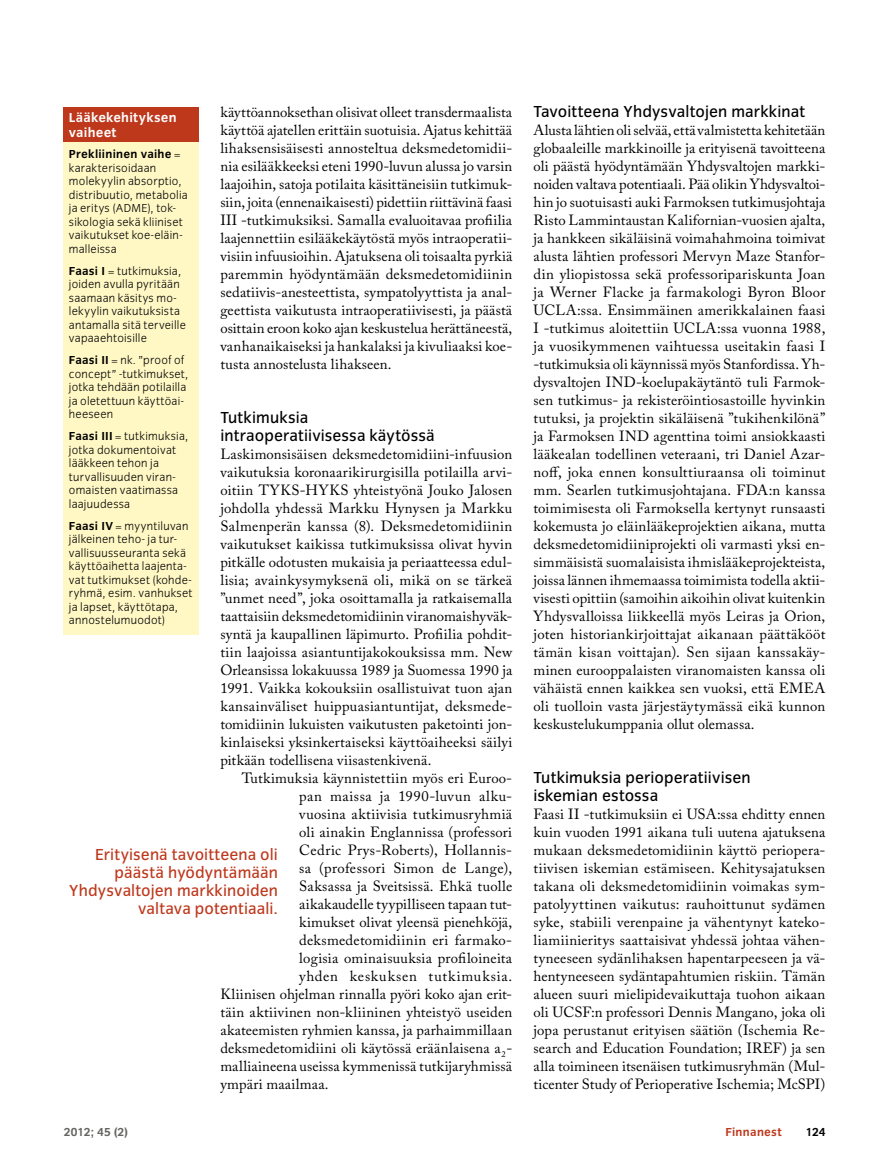
<style>
.page{position:relative;width:885px;height:1174px;background:#fff}
.page>*{position:absolute;margin:0;border:0;box-sizing:border-box;transform-origin:0 0}
.t1{font:16.5px/18px "Congress Sans";letter-spacing:.005em;color:#000}
.t2{font:16.5px/18px "Congress Sans";letter-spacing:.005em;color:#be381c;text-align:right}
.t3{font:14.7px/18px "Adobe Caslon Pro";letter-spacing:.015em;color:#000;text-align:justify}
.t4{font:14.7px "Adobe Caslon Pro";letter-spacing:.035em;color:#000}
.t5{font:14.7px "Adobe Caslon Pro";letter-spacing:.055em;color:#000}
.t6{font:700 13.5px/15px "Congress Sans";color:#fff}
.t7{font:300 12px/13.5px "Congress Sans";letter-spacing:.02em;color:#000}
.t8{font:700 12px "Congress Sans";letter-spacing:.01em;color:#646463}
.t9{font:700 12px "Congress Sans";color:#be381c}
.t10{font:700 12px "Congress Sans";color:#000}
.s1{font-weight:700}
</style>
<div class="page">
<div style="left:64px;top:140px;width:135px;height:494px;background:#fff8c5"></div>
<div style="left:64px;top:107px;width:135px;height:35px;background:#be381c"></div>
<p class="t3" style="left:220px;top:103px;width:293px">käyttöannoksethan olisivat olleet transdermaalista käyttöä ajatellen erittäin suotuisia. Ajatus kehittää lihaksensisäisesti annosteltua deksmedetomidii&shy;nia esilääkkeeksi eteni 1990-luvun alussa jo varsin laajoihin, satoja potilaita käsittäneisiin tutkimuk&shy;siin, joita (ennenaikaisesti) pidettiin riittävinä faasi III -tutkimuksiksi. Samalla evaluoitavaa profiilia laajennettiin esilääkekäytöstä myös intraoperatii&shy;visiin infuusioihin. Ajatuksena oli toisaalta pyrkiä paremmin hyödyntämään deksmedetomidiinin sedatiivis-anesteettista, sympatolyyttista ja anal&shy;geettista vaikutusta intraoperatiivisesti, ja päästä osittain eroon koko ajan keskustelua herättäneestä, vanhanaikaiseksi ja hankalaksi ja kivuliaaksi koe&shy;tusta annostelusta lihakseen.</p>
<p class="t6" style="left:69px;top:110px;width:109px">Lääkekehityksen vaiheet</p>
<p class="t7" style="left:69px;top:147px;width:120px"><span class="s1">Prekliininen vaihe</span> = karakterisoidaan molekyylin absorptio, distribuutio, metabolia ja eritys (ADME), tok&shy;sikologia sekä kliiniset vaikutukset koe-eläin&shy;malleissa</p>
<p class="t7" style="left:69px;top:264px;width:118px"><span class="s1">Faasi I</span> = tutkimuksia, joiden avulla pyritään saamaan käsitys mo&shy;lekyylin vaikutuksista antamalla sitä terveille vapaaehtoisille</p>
<p class="t7" style="left:69px;top:353px;width:121px"><span class="s1">Faasi II</span> = nk. ”proof of concept” -tutkimukset, jotka tehdään potilailla ja oletettuun käyttöai&shy;heeseen</p>
<p class="t7" style="left:69px;top:429px;width:121px"><span class="s1">Faasi III</span> = tutkimuksia, jotka dokumentoivat lääkkeen tehon ja turvallisuuden viran&shy;omaisten vaatimassa laajuudessa</p>
<p class="t7" style="left:69px;top:519px;width:125px"><span class="s1">Faasi IV</span> = myyntiluvan jälkeinen teho- ja tur&shy;vallisuusseuranta sekä käyttöaihetta laajenta&shy;vat tutkimukset (kohde&shy;ryhmä, esim. vanhukset ja lapset, käyttötapa, annostelumuodot)</p>
<p class="t1" style="left:220px;top:408px;width:216px">Tutkimuksia intraoperatiivisessa käytössä</p>
<p class="t3" style="left:220px;top:445px;width:293px">Laskimonsisäisen deksmedetomidiini-infuusion vaikutuksia koronaarikirurgisilla potilailla arvi&shy;oitiin TYKS-HYKS yhteistyönä Jouko Jalosen johdolla yhdessä Markku Hynysen ja Markku Salmenperän kanssa (8). Deksmedetomidiinin vaikutukset kaikissa tutkimuksissa olivat hyvin pitkälle odotusten mukaisia ja periaatteessa edul&shy;lisia; avainkysymyksenä oli, mikä on se tärkeä ”unmet need”, joka osoittamalla ja ratkaisemalla taattaisiin deksmedetomidiinin viranomaishyväk&shy;syntä ja kaupallinen läpimurto. Profiilia pohdit&shy;tiin laajoissa asiantuntijakokouksissa mm. New Orleansissa lokakuussa 1989 ja Suomessa 1990 ja 1991. Vaikka kokouksiin osallistuivat tuon ajan kansainväliset huippuasiantuntijat, deksmede&shy;tomidiinin lukuisten vaikutusten paketointi jon&shy;kinlaiseksi yksinkertaiseksi käyttöaiheeksi säilyi pitkään todellisena viisastenkivenä.</p>
<p class="t3" style="left:242px;top:769px;width:272px">Tutkimuksia käynnistettiin myös eri Euroo-</p>
<p class="t4" style="left:299px;top:787px;width:214px">pan maissa ja 1990-luvun alku-</p>
<p class="t3" style="left:299px;top:805px;width:214px">vuosina aktiivisia tutkimusryhmiä</p>
<p class="t3" style="left:299px;top:823px;width:214px">oli ainakin Englannissa (professori</p>
<p class="t3" style="left:299px;top:841px;width:214px">Cedric Prys-Roberts), Hollannis-</p>
<p class="t3" style="left:299px;top:859px;width:214px">sa (professori Simon de Lange),</p>
<p class="t3" style="left:299px;top:877px;width:214px">Saksassa ja Sveitsissä. Ehkä tuolle</p>
<p class="t3" style="left:299px;top:895px;width:214px">aikakaudelle tyypilliseen tapaan tut-</p>
<p class="t3" style="left:299px;top:913px;width:214px">kimukset olivat yleensä pienehköjä,</p>
<p class="t3" style="left:299px;top:931px;width:214px">deksmedetomidiinin eri farmako-</p>
<p class="t3" style="left:299px;top:949px;width:214px">logisia ominaisuuksia profiloineita</p>
<p class="t5" style="left:299px;top:967px;width:214px">yhden keskuksen tutkimuksia.</p>
<p class="t3" style="left:220px;top:984px;width:293px">Kliinisen ohjelman rinnalla pyöri koko ajan erit-</p>
<p class="t3" style="left:220px;top:1002px;width:293px">täin aktiivinen non-kliininen yhteistyö useiden</p>
<p class="t3" style="left:220px;top:1020px;width:293px">akateemisten ryhmien kanssa, ja parhaimmillaan</p>
<p class="t3" style="left:220px;top:1038px;width:293px">deksmedetomidiini oli käytössä eräänlaisena a<sub>2</sub>-</p>
<p class="t3" style="left:220px;top:1057px;width:293px">malliaineena useissa kymmenissä tutkijaryhmissä</p>
<p class="t3" style="left:220px;top:1075px;width:110px">ympäri maailmaa.</p>
<p class="t2" style="left:69px;top:845px;width:210px">Erityisenä tavoitteena oli päästä hyödyntämään<br>Yhdysvaltojen markkinoiden valtava potentiaali.</p>
<p class="t1" style="left:533px;top:102px;width:273px">Tavoitteena Yhdysvaltojen markkinat</p>
<p class="t3" style="left:533px;top:121px;width:293px">Alusta lähtien oli selvää, että valmistetta kehitetään globaaleille markkinoille ja erityisenä tavoitteena oli päästä hyödyntämään Yhdysvaltojen markki&shy;noiden valtava potentiaali. Pää olikin Yhdysvaltoi&shy;hin jo suotuisasti auki Farmoksen tutkimusjohtaja Risto Lammintaustan Kalifornian-vuosien ajalta, ja hankkeen sikäläisinä voimahahmoina toimivat alusta lähtien professori Mervyn Maze Stanfor&shy;din yliopistossa sekä professoripariskunta Joan ja Werner Flacke ja farmakologi Byron Bloor UCLA:ssa. Ensimmäinen amerikkalainen faasi I -tutkimus aloitettiin UCLA:ssa vuonna 1988, ja vuosikymmenen vaihtuessa useitakin faasi I -tutkimuksia oli käynnissä myös Stanfordissa. Yh&shy;dysvaltojen IND-koelupakäytäntö tuli Farmok&shy;sen tutkimus- ja rekisteröintiosastoille hyvinkin tutuksi, ja projektin sikäläisenä ”tukihenkilönä” ja Farmoksen IND agenttina toimi ansiokkaasti lääkealan todellinen veteraani, tri Daniel Azar&shy;noff, joka ennen konsulttiuraansa oli toiminut mm. Searlen tutkimusjohtajana. FDA:n kanssa toimimisesta oli Farmoksella kertynyt runsaasti kokemusta jo eläinlääkeprojektien aikana, mutta deksmedetomidiiniprojekti oli varmasti yksi en&shy;simmäisistä suomalaisista ihmislääkeprojekteista, joissa lännen ihmemaassa toimimista todella aktii&shy;visesti opittiin (samoihin aikoihin olivat kuitenkin Yhdysvalloissa liikkeellä myös Leiras ja Orion, joten historiankirjoittajat aikanaan päättäkööt tämän kisan voittajan). Sen sijaan kanssakäy&shy;minen eurooppalaisten viranomaisten kanssa oli vähäistä ennen kaikkea sen vuoksi, että EMEA oli tuolloin vasta järjestäytymässä eikä kunnon keskustelukumppania ollut olemassa.</p>
<p class="t1" style="left:533px;top:768px;width:218px">Tutkimuksia perioperatiivisen iskemian estossa</p>
<p class="t3" style="left:533px;top:805px;width:293px">Faasi II -tutkimuksiin ei USA:ssa ehditty ennen kuin vuoden 1991 aikana tuli uutena ajatuksena mukaan deksmedetomidiinin käyttö periopera&shy;tiivisen iskemian estämiseen. Kehitysajatuksen takana oli deksmedetomidiinin voimakas sym&shy;patolyyttinen vaikutus: rauhoittunut sydämen syke, stabiili verenpaine ja vähentynyt kateko&shy;liamiinieritys saattaisivat yhdessä johtaa vähen&shy;tyneeseen sydänlihaksen hapentarpeeseen ja vä&shy;hentyneeseen sydäntapahtumien riskiin. Tämän alueen suuri mielipidevaikuttaja tuohon aikaan oli UCSF:n professori Dennis Mangano, joka oli jopa perustanut erityisen säätiön (Ischemia Re&shy;search and Education Foundation; IREF) ja sen alla toimineen itsenäisen tutkimusryhmän (Mul&shy;ticenter Study of Perioperative Ischemia; McSPI)</p>
<p class="t8" style="left:64px;top:1125px;width:66px">2012; 45 (2)</p>
<p class="t9" style="left:725px;top:1125px;width:58px">Finnanest</p>
<p class="t10" style="left:805px;top:1125px;width:21px">124</p>
</div>
